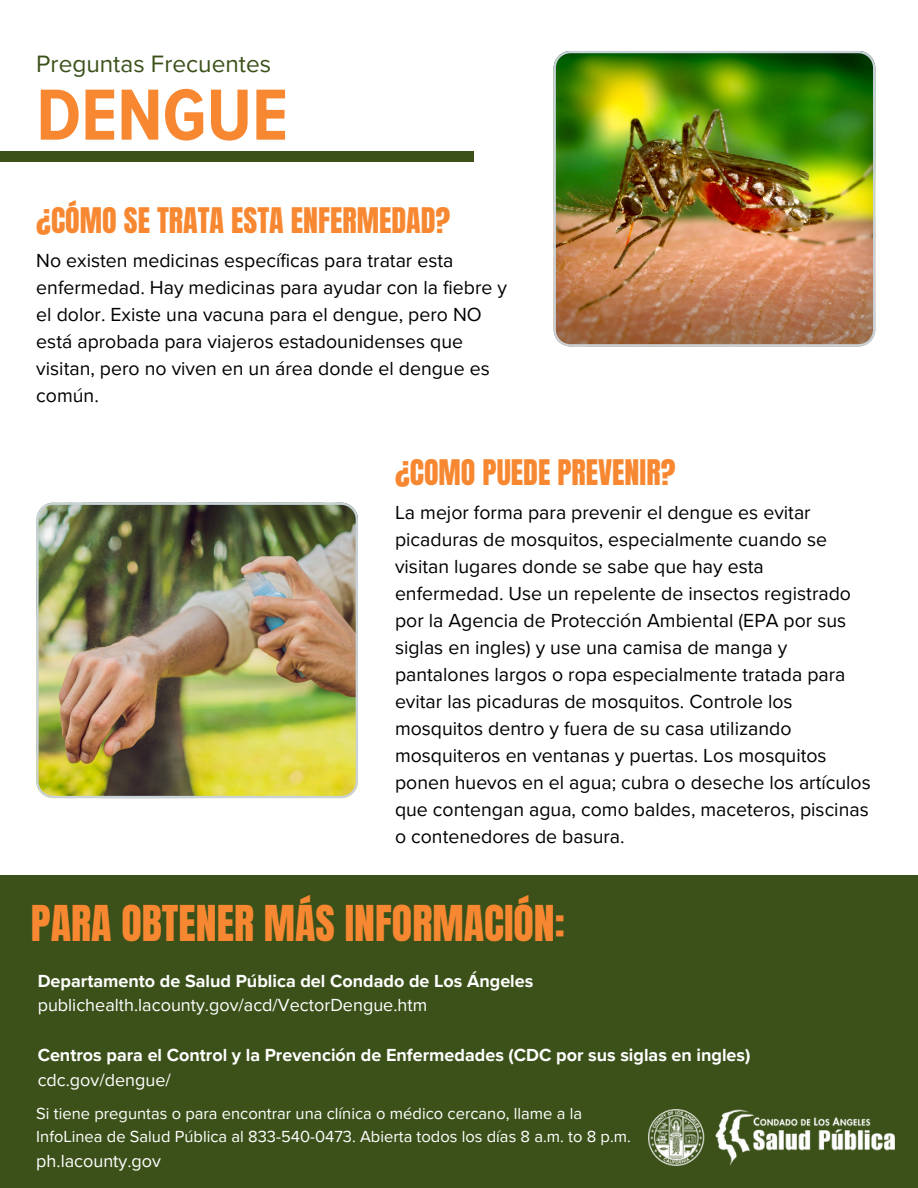
<style>
.page{position:relative;width:918px;height:1188px;background:#fff}
.page>*{position:absolute;margin:0;border:0;box-sizing:border-box;transform-origin:0 0}
.t1{font:700 75px "Proxima Nova Cond";color:#f78831}
.t2{font:42px "Anton";color:#f78831}
.t3{font:30px "Anton";color:#f78831}
.t4{font:24.45px "Proxima Nova";color:#3c511a}
.t5{font:19.5px/27px "Proxima Nova";color:#000}
.t6{font:700 18px/24.8px "Proxima Nova";color:#fff}
.t7{font:18px "Proxima Nova";color:#fff}
.t8{font:16.5px/22.5px "Proxima Nova";color:#fff}
.s1{font-weight:400}
</style>
<div class="page">
<div style="left:0;top:152px;width:474px;height:10px;background:#3c511a"></div>
<img style="left:36px;top:503px;width:322px;height:295px">
<div style="left:0;top:876px;width:918px;height:312px;background:#3c511a"></div>
<img style="left:649px;top:1110px;width:245px;height:56px">
<img style="left:554px;top:51px;width:321px;height:295px">
<h5 class="t4" style="left:36px;top:50px;width:236px">Preguntas Frecuentes</h5>
<h3 class="t1" style="left:36px;top:71px;width:253px">DENGUE</h3>
<h3 class="t3" style="left:36px;top:199px;width:416px">¿CÓMO SE TRATA ESTA ENFERMEDAD?</h3>
<h4 class="t5" style="left:36px;top:247px;width:472px">No existen medicinas específicas para tratar esta enfermedad. Hay medicinas para ayudar con la fiebre y el dolor. Existe una vacuna para el dengue, pero NO está aprobada para viajeros estadounidenses que visitan, pero no viven en un área donde el dengue es común.</h4>
<h5 class="t3" style="left:395px;top:451px;width:282px">¿COMO PUEDE PREVENIR?</h5>
<h1 class="t5" style="left:395px;top:499px;width:477px">La mejor forma para prevenir el dengue es evitar picaduras de mosquitos, especialmente cuando se visitan lugares donde se sabe que hay esta enfermedad. Use un repelente de insectos registrado por la Agencia de Protección Ambiental (EPA por sus siglas en ingles) y use una camisa de manga y pantalones largos o ropa especialmente tratada para evitar las picaduras de mosquitos. Controle los mosquitos dentro y fuera de su casa utilizando mosquiteros en ventanas y puertas. Los mosquitos ponen huevos en el agua; cubra o deseche los artículos que contengan agua, como baldes, maceteros, piscinas o contenedores de basura.</h1>
<h5 class="t2" style="left:31px;top:893px;width:536px">PARA OBTENER MÁS INFORMACIÓN:</h5>
<h5 class="t6" style="left:38px;top:969px;width:497px">Departamento de Salud Pública del Condado de Los Ángeles <span class="s1">publichealth.lacounty.gov/acd/VectorDengue.htm</span></h5>
<h2 class="t6" style="left:38px;top:1043px;width:714px">Centros para el Control y la Prevención de Enfermedades (CDC por sus siglas en ingles) <span class="s1">cdc.gov/dengue/</span></h2>
<p class="t8" style="left:36px;top:1103px;width:596px">Si tiene preguntas o para encontrar una clínica o médico cercano, llame a la<br>InfoLinea de Salud Pública al 833-540-0473. Abierta todos los días 8 a.m. to 8 p.m.</p>
<p class="t7" style="left:36px;top:1151px;width:126px">ph.lacounty.gov</p>
</div>
